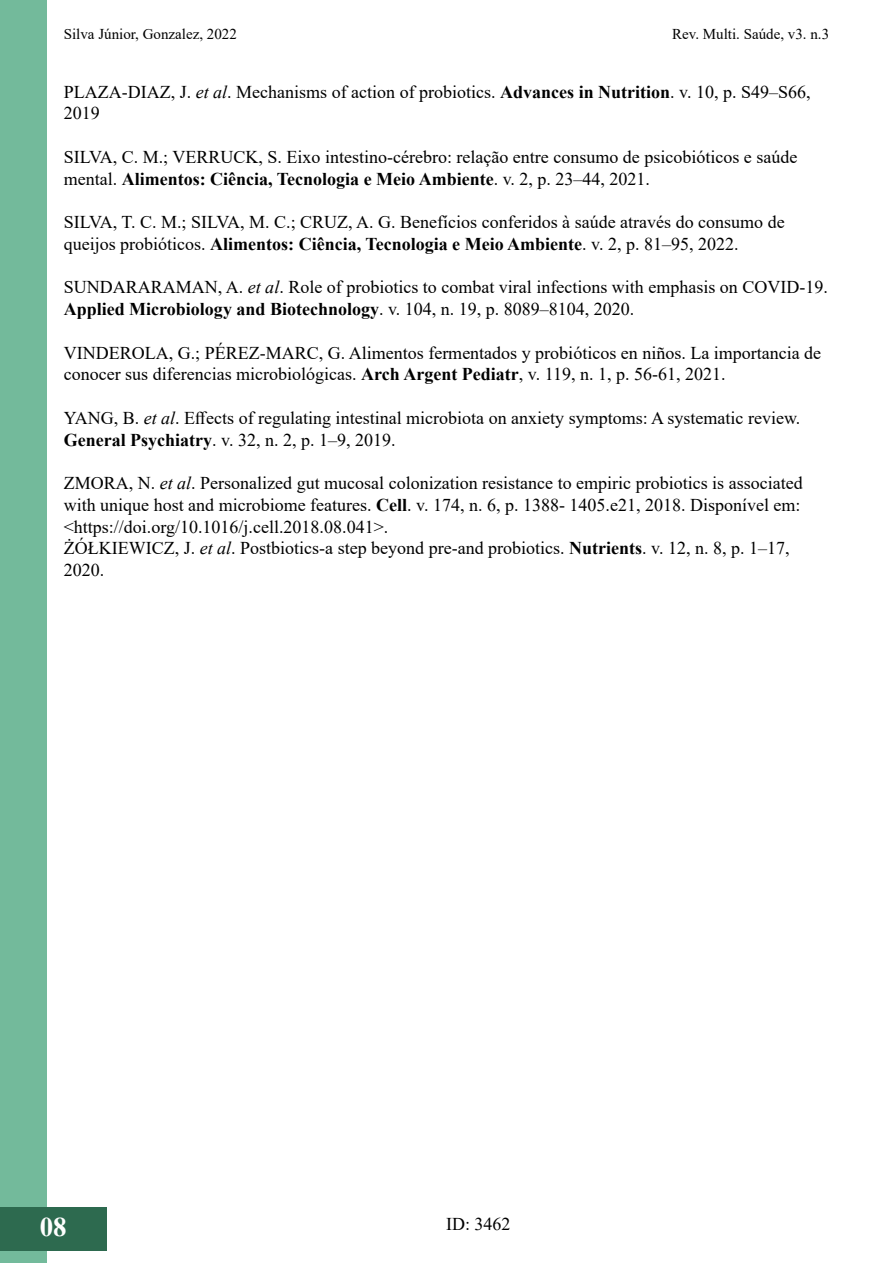
<style>
.page{position:relative;width:893px;height:1263px;background:#fff}
.page>*{position:absolute;margin:0;border:0;box-sizing:border-box;transform-origin:0 0}
.t1{font:700 27px "Times New Roman";color:#fff}
.t2{font:18px/21.8px "Times New Roman";color:#000}
.t3{font:15px "Times New Roman";color:#000}
.s1{font-style:italic}
.s2{font-weight:700}
</style>
<div class="page">
<div style="left:0;top:0;width:47px;height:1262px;background:#73ba9b"></div>
<div style="left:0;top:1207px;width:106px;height:43px;background:#2d6a4f"></div>
<p class="t3" style="left:64px;top:24px;width:175px">Silva Júnior, Gonzalez, 2022</p>
<p class="t3" style="left:672px;top:24px;width:158px">Rev. Multi. Saúde, v3. n.3</p>
<p class="t2" style="left:64px;top:80px;width:748px">PLAZA-DIAZ, J. <span class="s1">et al</span>. Mechanisms of action of probiotics. <span class="s2">Advances in Nutrition</span>. v. 10, p. S49–S66,<br>2019</p>
<p class="t2" style="left:64px;top:145px;width:735px">SILVA, C. M.; VERRUCK, S. Eixo intestino-cérebro: relação entre consumo de psicobióticos e saúde mental. <span class="s2">Alimentos: Ciência, Tecnologia e Meio Ambiente</span>. v. 2, p. 23–44, 2021.</p>
<p class="t2" style="left:64px;top:211px;width:722px">SILVA, T. C. M.; SILVA, M. C.; CRUZ, A. G. Benefícios conferidos à saúde através do consumo de queijos probióticos. <span class="s2">Alimentos: Ciência, Tecnologia e Meio Ambiente</span>. v. 2, p. 81–95, 2022.</p>
<p class="t2" style="left:64px;top:276px;width:765px">SUNDARARAMAN, A. <span class="s1">et al</span>. Role of probiotics to combat viral infections with emphasis on COVID-19.<br><span class="s2">Applied Microbiology and Biotechnology</span>. v. 104, n. 19, p. 8089–8104, 2020.</p>
<p class="t2" style="left:64px;top:341px;width:759px">VINDEROLA, G.; PÉREZ-MARC, G. Alimentos fermentados y probióticos en niños. La importancia de conocer sus diferencias microbiológicas. <span class="s2">Arch Argent Pediatr</span>, v. 119, n. 1, p. 56-61, 2021.</p>
<p class="t2" style="left:64px;top:406px;width:738px">YANG, B. <span class="s1">et al</span>. Effects of regulating intestinal microbiota on anxiety symptoms: A systematic review.<br><span class="s2">General Psychiatry</span>. v. 32, n. 2, p. 1–9, 2019.</p>
<p class="t2" style="left:64px;top:472px;width:740px">ZMORA, N. <span class="s1">et al</span>. Personalized gut mucosal colonization resistance to empiric probiotics is associated with unique host and microbiome features. <span class="s2">Cell</span>. v. 174, n. 6, p. 1388- 1405.e21, 2018. Disponível em: &lt;https://doi.org/10.1016/j.cell.2018.08.041&gt;.<br>ŻÓŁKIEWICZ, J. <span class="s1">et al</span>. Postbiotics-a step beyond pre-and probiotics. <span class="s2">Nutrients</span>. v. 12, n. 8, p. 1–17, 2020.</p>
<h1 class="t1" style="left:40px;top:1207px;width:29px">08</h1>
<p class="t2" style="left:446px;top:1213px;width:66px">ID: 3462</p>
</div>
